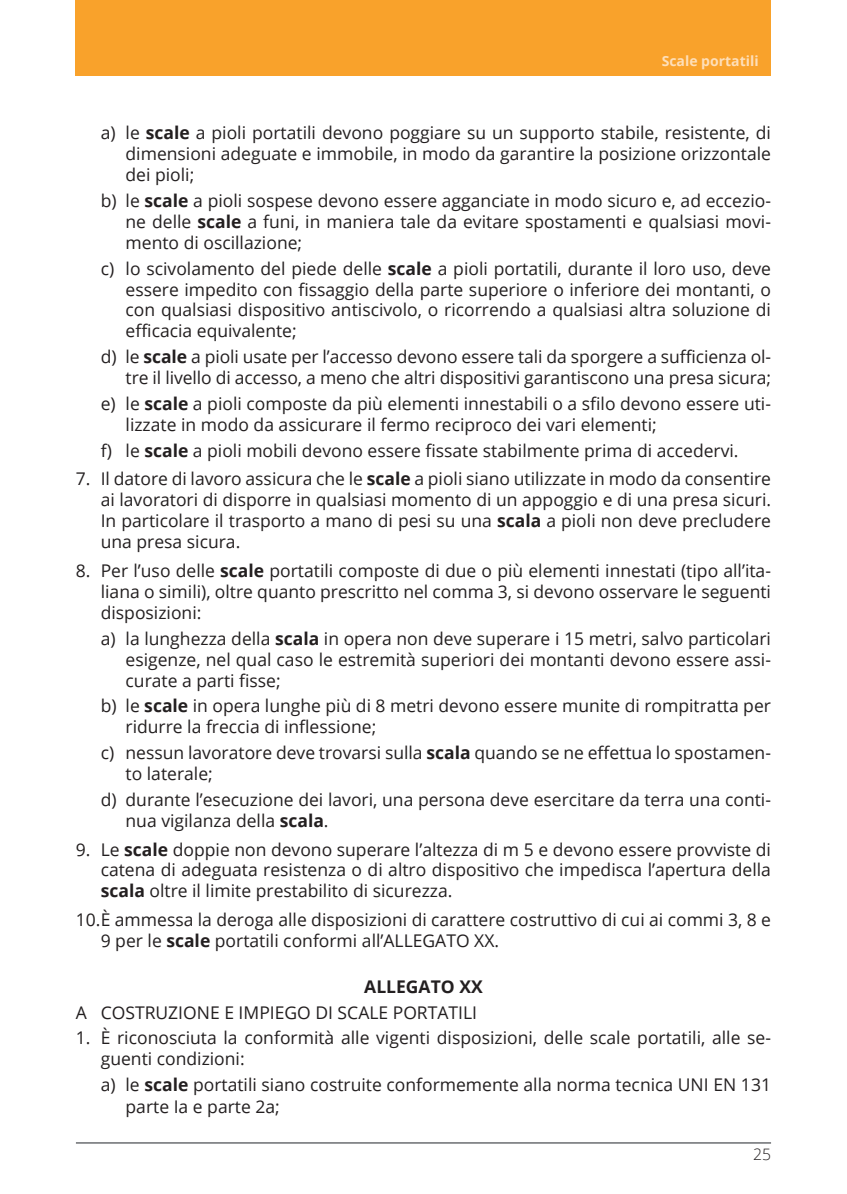
<style>
.page{position:relative;width:847px;height:1194px;background:#fff}
.page>*{position:absolute;margin:0;border:0;box-sizing:border-box;transform-origin:0 0}
.t1{font:17.5px/21px "Open Sans";color:#231f20;text-align:justify}
.t2{font:700 17.5px "Open Sans";color:#231f20}
.t3{font:300 15.75px "Open Sans";color:#231f20}
.t4{font:700 14px "Open Sans";color:#fedfb9}
.s1{font-weight:700}
</style>
<div class="page">
<div style="left:76px;top:0;width:694px;height:76px;background:#f9a22b"></div>
<hr style="left:76px;top:1142px;width:694px;height:1px;background:#808285">
<p class="t4" style="left:661px;top:51px;width:98px">Scale portatili</p>
<p class="t1" style="left:125px;top:122px;width:646px;text-indent:-25px">a) le <span class="s1">scale</span> a pioli portatili devono poggiare su un supporto stabile, resistente, di dimensioni adeguate e immobile, in modo da garantire la posizione orizzontale dei pioli;</p>
<p class="t1" style="left:125px;top:189px;width:646px;text-indent:-25px">b) le <span class="s1">scale</span> a pioli sospese devono essere agganciate in modo sicuro e, ad eccezio&shy;ne delle <span class="s1">scale</span> a funi, in maniera tale da evitare spostamenti e qualsiasi movi&shy;mento di oscillazione;</p>
<p class="t1" style="left:125px;top:257px;width:646px;text-indent:-25px">c) lo scivolamento del piede delle <span class="s1">scale</span> a pioli portatili, durante il loro uso, deve essere impedito con fissaggio della parte superiore o inferiore dei montanti, o con qualsiasi dispositivo antiscivolo, o ricorrendo a qualsiasi altra soluzione di efficacia equivalente;</p>
<p class="t1" style="left:101px;top:346px;width:671px;text-align:right">d) le <span class="s1">scale</span> a pioli usate per l’accesso devono essere tali da sporgere a sufficienza ol&shy;tre il livello di accesso, a meno che altri dispositivi garantiscono una presa sicura;</p>
<p class="t1" style="left:125px;top:393px;width:646px;text-indent:-25px">e) le <span class="s1">scale</span> a pioli composte da più elementi innestabili o a sfilo devono essere uti&shy;lizzate in modo da assicurare il fermo reciproco dei vari elementi;</p>
<p class="t1" style="left:101px;top:440px;width:639px">f) le <span class="s1">scale</span> a pioli mobili devono essere fissate stabilmente prima di accedervi.</p>
<p class="t1" style="left:101px;top:468px;width:671px;text-indent:-25px">7. I l datore di lavoro assicura che le <span class="s1">scale</span> a pioli siano utilizzate in modo da consentire ai lavoratori di disporre in qualsiasi momento di un appoggio e di una presa sicuri.<br>I n particolare il trasporto a mano di pesi su una <span class="s1">scala</span> a pioli non deve precludere una presa sicura.</p>
<p class="t1" style="left:101px;top:559px;width:671px;text-indent:-25px">8. Per l’uso delle <span class="s1">scale</span> portatili composte di due o più elementi innestati (tipo all’ita&shy;liana o simili), oltre quanto prescritto nel comma 3, si devono osservare le seguenti disposizioni:</p>
<p class="t1" style="left:125px;top:627px;width:646px;text-indent:-25px">a) la lunghezza della <span class="s1">scala</span> in opera non deve superare i 15 metri, salvo particolari esigenze, nel qual caso le estremità superiori dei montanti devono essere assi&shy;curate a parti fisse;</p>
<p class="t1" style="left:125px;top:695px;width:646px;text-indent:-25px">b) le <span class="s1">scale</span> in opera lunghe più di 8 metri devono essere munite di rompitratta per ridurre la freccia di inflessione;</p>
<p class="t1" style="left:125px;top:742px;width:646px;text-indent:-25px">c) nessun lavoratore deve trovarsi sulla <span class="s1">scala</span> quando se ne effettua lo spostamen&shy;to laterale;</p>
<p class="t1" style="left:125px;top:788px;width:646px;text-indent:-25px">d) durante l’esecuzione dei lavori, una persona deve esercitare da terra una conti&shy;nua vigilanza della <span class="s1">scala</span>.</p>
<p class="t1" style="left:101px;top:838px;width:671px;text-indent:-25px">9. Le <span class="s1">scale</span> doppie non devono superare l’altezza di m 5 e devono essere provviste di catena di adeguata resistenza o di altro dispositivo che impedisca l’apertura della <span class="s1">scala</span> oltre il limite prestabilito di sicurezza.</p>
<p class="t1" style="left:101px;top:908px;width:671px;text-indent:-25px">10.È ammessa la deroga alle disposizioni di carattere costruttivo di cui ai commi 3, 8 e<br>9 per le <span class="s1">scale</span> portatili conformi all’ALLE</p>
<p class="t1" style="left:422px;top:929px;width:25px">GATO</p>
<p class="t1" style="left:474px;top:929px;width:26px">XX.</p>
<p class="t2" style="left:364px;top:973px;width:120px">ALLEGATO XX</p>
<p class="t1" style="left:76px;top:1001px;width:3px">ACOSTR</p>
<p class="t1" style="left:155px;top:1001px;width:193px">UZIONE E IMPIEGO DI SCALE</p>
<p class="t1" style="left:392px;top:1001px;width:10px">PORTATILI</p>
<p class="t1" style="left:101px;top:1027px;width:671px;text-indent:-25px">1. è riconosciuta la conformità alle vigenti disposizioni, delle scale portatili, alle se&shy;guenti condizioni:</p>
<p class="t1" style="left:125px;top:1073px;width:646px;text-indent:-25px">a) le <span class="s1">scale</span> portatili siano costruite conformemente alla norma tecnica UNI E N 131 parte I a e parte 2a;</p>
<p class="t3" style="left:752px;top:1143px;width:19px">25</p>
</div>
